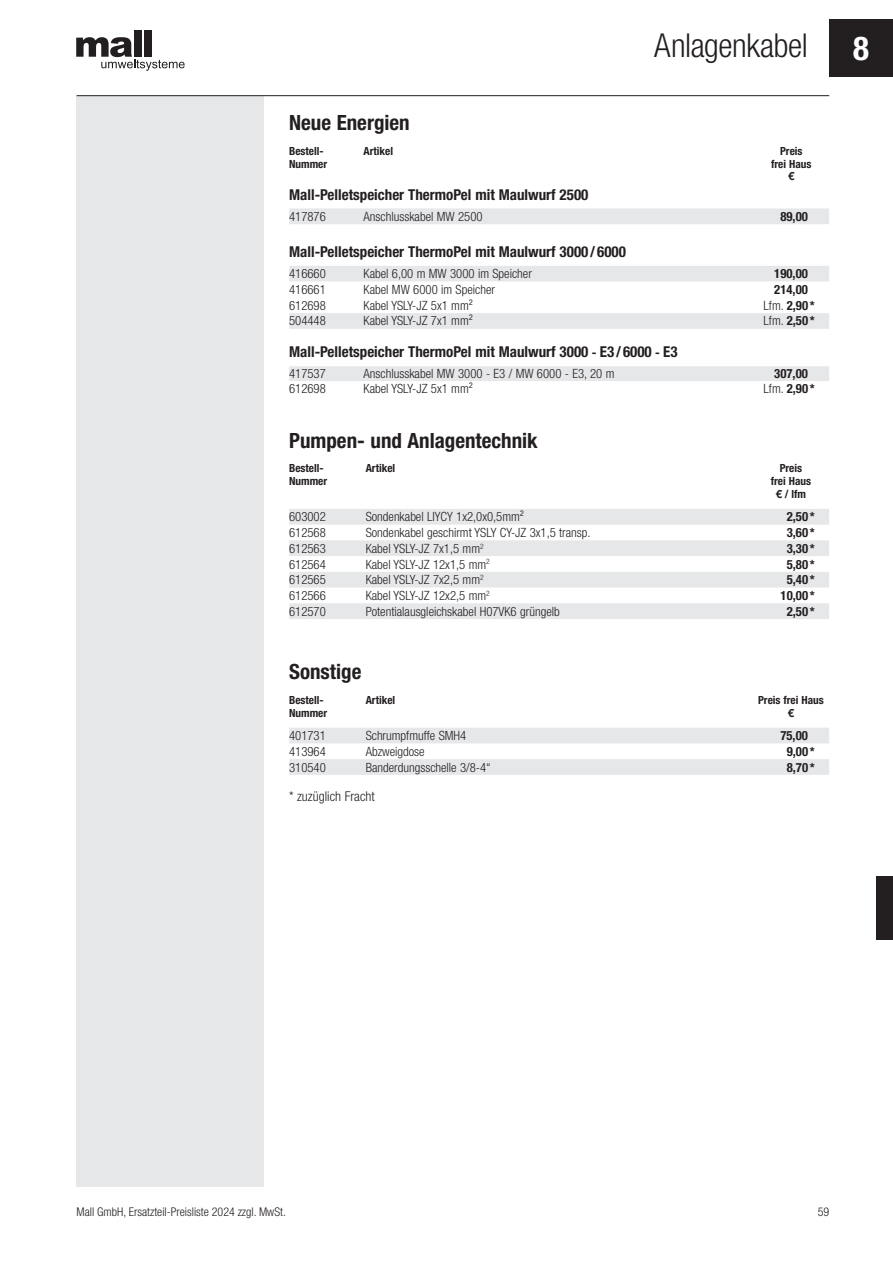
<style>
.page{position:relative;width:893px;height:1263px;background:#fff}
.page>*{position:absolute;margin:0;border:0;box-sizing:border-box;transform-origin:0 0}
.t1{font:300 condensed 33px "Helvetica Neue LT Pro";letter-spacing:-.01em;color:#231f20}
.t2{font:700 condensed 33px "Helvetica Neue LT Pro";color:#fff}
.t3{font:700 condensed 21px "Helvetica Neue LT Pro";color:#231f20}
.t4{font:700 condensed 15px "Helvetica Neue LT Pro";color:#231f20}
.t5{font:300 condensed 13.5px "Helvetica Neue LT Pro";color:#231f20}
.t6{font:300 condensed 12.75px "Helvetica Neue LT Pro";color:#231f20}
.t7{font:700 condensed 12.75px "Helvetica Neue LT Pro";color:#231f20}
.t8{font:300 condensed 12px "Helvetica Neue LT Pro";color:#231f20}
.t9{font:700 condensed 11.25px/12.8px "Helvetica Neue LT Pro";color:#231f20}
.t10{font:700 11.25px "Helvetica Neue LT Std";color:#231f20}
.s1{font-weight:300}
.s2{font-size:12.75px}
.s3{font-family:"Helvetica Neue LT Std";font-stretch:normal}
</style>
<div class="page">
<div style="left:77px;top:96px;width:187px;height:1090px;background:#e6e7e9"></div>
<div style="left:829px;top:19px;width:64px;height:58px;background:#231f20"></div>
<div style="left:876px;top:876px;width:17px;height:64px;background:#231f20"></div>
<div style="left:134px;top:30px;width:7px;height:27px;background:#231f20"></div>
<div style="left:144px;top:30px;width:7px;height:27px;background:#231f20"></div>
<svg style="left:76px;top:37px;width:109px;height:34px"></svg>
<hr style="left:77px;top:95px;width:752px;height:1px;background:#231f20">
<div style="left:289px;top:208px;width:540px;height:16px;background:#e6e7e9"></div>
<svg style="left:289px;top:266px;width:540px;height:63px"></svg>
<div style="left:289px;top:366px;width:540px;height:15px;background:#e6e7e9"></div>
<svg style="left:289px;top:509px;width:540px;height:110px;fill:#e6e7e9"></svg>
<svg style="left:289px;top:728px;width:540px;height:47px"></svg>
<h1 class="t1" style="left:654px;top:26px;width:155px">Anlagenkabel</h1>
<h2 class="t3" style="left:289px;top:110px;width:122px">Neue Energien</h2>
<p class="t9" style="left:289px;top:145px;width:40px">Bestell-<br>Nummer</p>
<p class="t9" style="left:364px;top:145px;width:31px">Artikel</p>
<p class="t9" style="left:771px;top:145px;width:42px;text-align:center">Preis frei Haus</p>
<p class="t10" style="left:788px;top:169px;width:8px">€</p>
<p class="t4" style="left:289px;top:186px;width:301px">Mall-Pelletspeicher ThermoPel mit Maulwurf 2500</p>
<p class="t6" style="left:289px;top:209px;width:38px">417876</p>
<p class="t6" style="left:364px;top:209px;width:121px">Anschlusskabel MW 2500</p>
<p class="t7" style="left:780px;top:209px;width:29px">89,00</p>
<p class="t4" style="left:289px;top:243px;width:338px">Mall-Pelletspeicher ThermoPel mit Maulwurf 3000 / 6000</p>
<p class="t6" style="left:289px;top:266px;width:38px">416660</p>
<p class="t6" style="left:364px;top:266px;width:170px">Kabel 6,00 m MW 3000 im Speicher</p>
<p class="t7" style="left:774px;top:266px;width:35px">190,00</p>
<p class="t6" style="left:289px;top:282px;width:38px">416661</p>
<p class="t6" style="left:364px;top:282px;width:133px">Kabel MW 6000 im Speicher</p>
<p class="t7" style="left:774px;top:282px;width:35px">214,00</p>
<p class="t6" style="left:289px;top:298px;width:38px">612698</p>
<p class="t6" style="left:364px;top:298px;width:111px">Kabel YSLY-JZ 5x1 mm²</p>
<p class="t7" style="left:763px;top:298px;width:53px"><span class="s1">Lfm.</span> 2,90 *</p>
<p class="t6" style="left:289px;top:314px;width:38px">504448</p>
<p class="t6" style="left:364px;top:314px;width:111px">Kabel YSLY-JZ 7x1 mm²</p>
<p class="t7" style="left:763px;top:313px;width:53px"><span class="s1">Lfm.</span> 2,50 *</p>
<p class="t4" style="left:289px;top:343px;width:390px">Mall-Pelletspeicher ThermoPel mit Maulwurf 3000 <span class="s2">-</span> E3 / 6000 <span class="s2">-</span> E3</p>
<p class="t6" style="left:289px;top:366px;width:38px">417537</p>
<p class="t6" style="left:364px;top:366px;width:252px">Anschlusskabel MW 3000 - E3 / MW 6000 - E3, 20 m</p>
<p class="t7" style="left:774px;top:366px;width:35px">307,00</p>
<p class="t6" style="left:289px;top:381px;width:38px">612698</p>
<p class="t6" style="left:364px;top:381px;width:111px">Kabel YSLY-JZ 5x1 mm²</p>
<p class="t7" style="left:763px;top:381px;width:53px"><span class="s1">Lfm.</span> 2,90 *</p>
<h2 class="t3" style="left:289px;top:428px;width:250px">Pumpen- und Anlagentechnik</h2>
<p class="t9" style="left:289px;top:462px;width:40px">Bestell-<br>Nummer</p>
<p class="t9" style="left:366px;top:462px;width:31px">Artikel</p>
<p class="t9" style="left:771px;top:462px;width:42px;text-align:center">Preis frei Haus <span class="s3">€</span> / lfm</p>
<p class="t6" style="left:289px;top:509px;width:38px">603002</p>
<p class="t6" style="left:366px;top:509px;width:160px">Sondenkabel LIYCY 1x2,0x0,5mm²</p>
<p class="t7" style="left:787px;top:509px;width:29px">2,50 *</p>
<p class="t6" style="left:289px;top:525px;width:38px">612568</p>
<p class="t6" style="left:366px;top:525px;width:226px">Sondenkabel geschirmt YSLY CY-JZ 3x1,5 transp.</p>
<p class="t7" style="left:787px;top:525px;width:29px">3,60 *</p>
<p class="t6" style="left:289px;top:541px;width:38px">612563</p>
<p class="t6" style="left:366px;top:541px;width:119px">Kabel YSLY-JZ 7x1,5 mm<sup>2</sup></p>
<p class="t7" style="left:787px;top:541px;width:29px">3,30 *</p>
<p class="t6" style="left:289px;top:557px;width:38px">612564</p>
<p class="t6" style="left:366px;top:557px;width:126px">Kabel YSLY-JZ 12x1,5 mm<sup>2</sup></p>
<p class="t7" style="left:787px;top:556px;width:29px">5,80 *</p>
<p class="t6" style="left:289px;top:572px;width:38px">612565</p>
<p class="t6" style="left:366px;top:572px;width:119px">Kabel YSLY-JZ 7x2,5 mm<sup>2</sup></p>
<p class="t7" style="left:787px;top:572px;width:29px">5,40 *</p>
<p class="t6" style="left:289px;top:588px;width:38px">612566</p>
<p class="t6" style="left:366px;top:588px;width:126px">Kabel YSLY-JZ 12x2,5 mm<sup>2</sup></p>
<p class="t7" style="left:781px;top:588px;width:36px">10,00 *</p>
<p class="t6" style="left:289px;top:604px;width:38px">612570</p>
<p class="t6" style="left:366px;top:604px;width:196px">Potentialausgleichskabel H07VK6 grüngelb</p>
<p class="t7" style="left:787px;top:603px;width:29px">2,50 *</p>
<h2 class="t3" style="left:289px;top:659px;width:74px">Sonstige</h2>
<p class="t9" style="left:289px;top:693px;width:40px">Bestell-<br>Nummer</p>
<p class="t9" style="left:366px;top:693px;width:31px">Artikel</p>
<p class="t9" style="left:758px;top:693px;width:67px">Preis frei Haus</p>
<p class="t10" style="left:788px;top:706px;width:8px">€</p>
<p class="t6" style="left:289px;top:728px;width:38px">401731</p>
<p class="t6" style="left:366px;top:728px;width:102px">Schrumpfmuffe SMH4</p>
<p class="t7" style="left:780px;top:728px;width:29px">75,00</p>
<p class="t6" style="left:289px;top:744px;width:38px">413964</p>
<p class="t6" style="left:366px;top:744px;width:60px">Abzweigdose</p>
<p class="t7" style="left:787px;top:744px;width:29px">9,00 *</p>
<p class="t6" style="left:289px;top:760px;width:38px">310540</p>
<p class="t6" style="left:366px;top:760px;width:127px">Banderdungsschelle 3/8-4‘‘</p>
<p class="t7" style="left:787px;top:759px;width:29px">8,70 *</p>
<p class="t5" style="left:289px;top:788px;width:87px">* zuzüglich Fracht</p>
<h1 class="t2" style="left:853px;top:28px;width:17px">8</h1>
<p class="t8" style="left:77px;top:1204px;width:211px">Mall GmbH, Ersatzteil-Preisliste 2024 zzgl. MwSt.</p>
<p class="t8" style="left:818px;top:1204px;width:13px">59</p>
</div>
